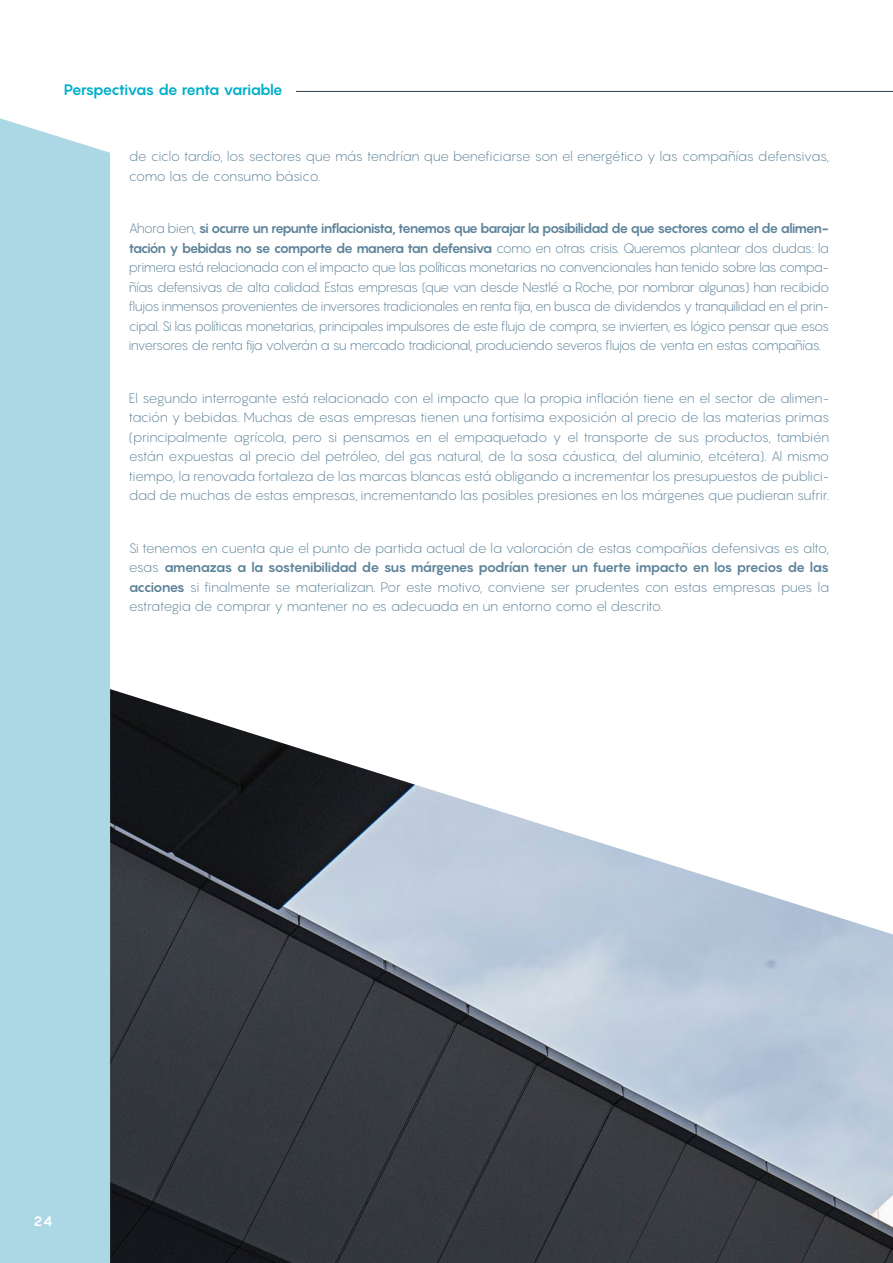
<style>
.page{position:relative;width:893px;height:1263px;background:#fff}
.page>*{position:absolute;margin:0;border:0;box-sizing:border-box;transform-origin:0 0}
.t1{font:700 15px "Pangram";letter-spacing:-.08em;color:#00afc9}
.t2{font:300 13.5px/19.5px "Pangram";letter-spacing:-.045em;color:#5d839a;text-align:justify}
.t3{font:700 13.5px "Pangram";color:#fff}
.s1{font-weight:700}
</style>
<div class="page">
<img style="left:110px;top:689px;width:783px;height:574px">
<div style="left:0;top:118px;width:110px;height:1145px;background:#acd7e4"></div>
<hr style="left:296px;top:91px;width:597px;height:1px;background:#283e50">
<p class="t1" style="left:64px;top:80px;width:221px">Perspectivas de renta variable</p>
<p class="t2" style="left:129px;top:146px;width:702px">de ciclo tardío, los sectores que más tendrían que beneficiarse son el energético y las compañías defensivas, como las de consumo básico.</p>
<p class="t2" style="left:129px;top:218px;width:702px">Ahora bien, <span class="s1">si ocurre un repunte inflacionista, tenemos que barajar la posibilidad de que sectores como el de alimen&shy;tación y bebidas no se comporte de manera tan defensiva</span> como en otras crisis. Queremos plantear dos dudas: la primera está relacionada con el impacto que las políticas monetarias no convencionales han tenido sobre las compa&shy;ñías defensivas de alta calidad. Estas empresas (que van desde Nestlé a Roche, por nombrar algunas) han recibido flujos inmensos provenientes de inversores tradicionales en renta fija, en busca de dividendos y tranquilidad en el prin&shy;cipal. Si las políticas monetarias, principales impulsores de este flujo de compra, se invierten, es lógico pensar que esos inversores de renta fija volverán a su mercado tradicional, produciendo severos flujos de venta en estas compañías.</p>
<p class="t2" style="left:129px;top:388px;width:702px">El segundo interrogante está relacionado con el impacto que la propia inflación tiene en el sector de alimen&shy;tación y bebidas. Muchas de esas empresas tienen una fortísima exposición al precio de las materias primas (principalmente agrícola, pero si pensamos en el empaquetado y el transporte de sus productos, también están expuestas al precio del petróleo, del gas natural, de la sosa cáustica, del aluminio, etcétera). Al mismo tiempo, la renovada fortaleza de las marcas blancas está obligando a incrementar los presupuestos de publici&shy;dad de muchas de estas empresas, incrementando las posibles presiones en los márgenes que pudieran sufrir.</p>
<p class="t2" style="left:129px;top:538px;width:702px">Si tenemos en cuenta que el punto de partida actual de la valoración de estas compañías defensivas es alto, esas <span class="s1">amenazas a la sostenibilidad de sus márgenes podrían tener un fuerte impacto en los precios de las acciones</span> si finalmente se materializan. Por este motivo, conviene ser prudentes con estas empresas pues la estrategia de comprar y mantener no es adecuada en un entorno como el descrito.</p>
<p class="t3" style="left:34px;top:1212px;width:21px">24</p>
</div>
